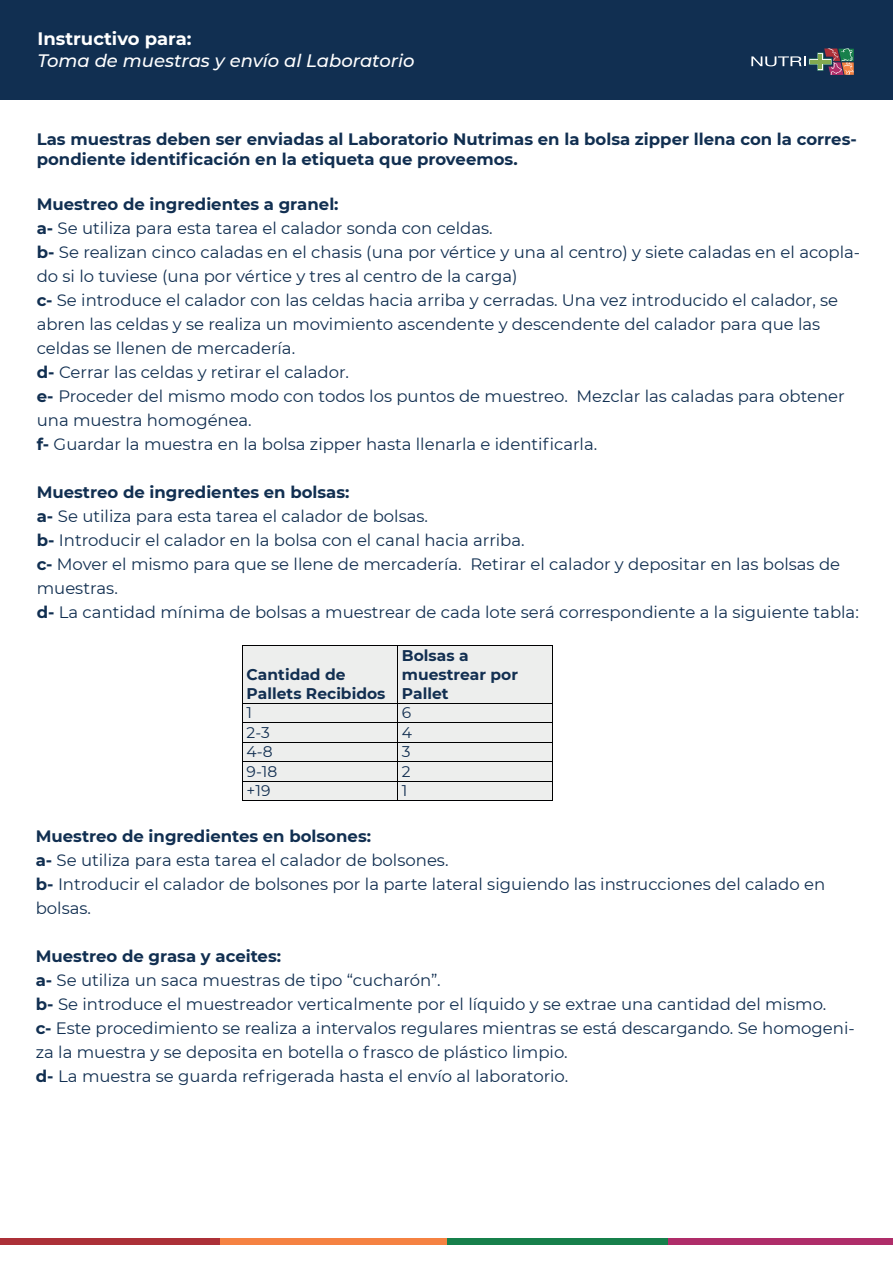
<style>
.page{position:relative;width:893px;height:1263px;background:#fff}
.page>*{position:absolute;margin:0;border:0;box-sizing:border-box;transform-origin:0 0}
.t1{font:italic 500 18px "Montserrat";color:#fff}
.t2{font:700 18px "Montserrat";color:#fff}
.t3{font:16.5px/24px "Montserrat";color:#112f51}
.t4{font:700 16.5px/19.8px "Montserrat";color:#112f51}
.t5{font:700 15.45px/18.9px "Montserrat";color:#122f51}
.t6{font:15.45px "Montserrat";color:#122f51}
.s1{font-weight:700}
</style>
<div class="page">
<div style="left:242px;top:646px;width:155px;height:57px;background:#edeeed"></div>
<div style="left:397px;top:646px;width:155px;height:57px;background:#edeeed"></div>
<hr style="left:242px;top:645px;width:155px;height:1px;background:#000001">
<hr style="left:397px;top:645px;width:155px;height:1px;background:#000001">
<hr style="left:242px;top:646px;width:1px;height:57px;background:#000001">
<hr style="left:397px;top:646px;width:1px;height:57px;background:#000001">
<hr style="left:552px;top:646px;width:1px;height:57px;background:#000001">
<div style="left:242px;top:703px;width:155px;height:19px;background:#edeeed"></div>
<div style="left:397px;top:703px;width:155px;height:19px;background:#edeeed"></div>
<hr style="left:242px;top:703px;width:155px;height:1px;background:#000001">
<hr style="left:397px;top:703px;width:155px;height:1px;background:#000001">
<div style="left:242px;top:723px;width:155px;height:19px;background:#edeeed"></div>
<div style="left:397px;top:723px;width:155px;height:19px;background:#edeeed"></div>
<hr style="left:242px;top:722px;width:155px;height:1px;background:#000001">
<hr style="left:397px;top:722px;width:155px;height:1px;background:#000001">
<div style="left:242px;top:742px;width:155px;height:19px;background:#edeeed"></div>
<div style="left:397px;top:742px;width:155px;height:19px;background:#edeeed"></div>
<hr style="left:242px;top:742px;width:155px;height:1px;background:#000001">
<hr style="left:397px;top:742px;width:155px;height:1px;background:#000001">
<div style="left:242px;top:762px;width:155px;height:19px;background:#edeeed"></div>
<div style="left:397px;top:762px;width:155px;height:19px;background:#edeeed"></div>
<hr style="left:242px;top:761px;width:155px;height:1px;background:#000001">
<hr style="left:397px;top:761px;width:155px;height:1px;background:#000001">
<div style="left:242px;top:781px;width:155px;height:19px;background:#edeeed"></div>
<div style="left:397px;top:781px;width:155px;height:19px;background:#edeeed"></div>
<hr style="left:242px;top:781px;width:155px;height:1px;background:#000001">
<hr style="left:397px;top:781px;width:155px;height:1px;background:#000001">
<svg style="left:242px;top:704px;width:1px;height:96px"></svg>
<hr style="left:242px;top:800px;width:155px;height:1px;background:#000001">
<svg style="left:397px;top:704px;width:1px;height:96px"></svg>
<hr style="left:397px;top:800px;width:155px;height:1px;background:#000001">
<svg style="left:552px;top:703px;width:1px;height:98px"></svg>
<div style="left:0;top:0;width:893px;height:100px;background:#112f51"></div>
<div style="left:0;top:1238px;width:225px;height:7px;background:#ac3038"></div>
<div style="left:444px;top:1238px;width:226px;height:7px;background:#17804b"></div>
<div style="left:669px;top:1238px;width:224px;height:7px;background:#af2d69"></div>
<div style="left:220px;top:1238px;width:226px;height:7px;background:#f58242"></div>
<svg style="left:751px;top:48px;width:103px;height:27px"></svg>
<p class="t2" style="left:38px;top:26px;width:156px">Instructivo para:</p>
<p class="t1" style="left:38px;top:48px;width:379px">Toma de muestras y envío al Laboratorio</p>
<p class="t4" style="left:37px;top:129px;width:822px">Las muestras deben ser enviadas al Laboratorio Nutrimas en la bolsa zipper llena con la corres&shy;pondiente identificación en la etiqueta que proveemos.</p>
<p class="t3" style="left:37px;top:192px;width:825px"><span class="s1">Muestreo de ingredientes a granel:<br>a-</span> Se utiliza para esta tarea el calador sonda con celdas.<br><span class="s1">b-</span> Se realizan cinco caladas en el chasis (una por vértice y una al centro) y siete caladas en el acopla&shy;do si lo tuviese (una por vértice y tres al centro de la carga)<br><span class="s1">c-</span> Se introduce el calador con las celdas hacia arriba y cerradas. Una vez introducido el calador, se abren las celdas y se realiza un movimiento ascendente y descendente del calador para que las celdas se llenen de mercadería.<br><span class="s1">d-</span> Cerrar las celdas y retirar el calador.<br><span class="s1">e-</span> Proceder del mismo modo con todos los puntos de muestreo. Mezclar las caladas para obtener una muestra homogénea.<br><span class="s1">f-</span> Guardar la muestra en la bolsa zipper hasta llenarla e identificarla.</p>
<p class="t3" style="left:37px;top:480px;width:824px"><span class="s1">Muestreo de ingredientes en bolsas:<br>a-</span> Se utiliza para esta tarea el calador de bolsas.<br><span class="s1">b-</span> Introducir el calador en la bolsa con el canal hacia arriba.<br><span class="s1">c-</span> Mover el mismo para que se llene de mercadería. Retirar el calador y depositar en las bolsas de muestras.<br><span class="s1">d-</span> La cantidad mínima de bolsas a muestrear de cada lote será correspondiente a la siguiente tabla:</p>
<p class="t5" style="left:247px;top:664px;width:140px">Cantidad de<br>Pallets Recibidos</p>
<p class="t5" style="left:402px;top:645px;width:118px">Bolsas a muestrear por<br>Pallet</p>
<p class="t6" style="left:247px;top:702px;width:7px">1</p>
<p class="t6" style="left:402px;top:702px;width:11px">6</p>
<p class="t6" style="left:247px;top:722px;width:25px">2-3</p>
<p class="t6" style="left:402px;top:722px;width:12px">4</p>
<p class="t6" style="left:247px;top:741px;width:27px">4-8</p>
<p class="t6" style="left:402px;top:741px;width:10px">3</p>
<p class="t6" style="left:247px;top:761px;width:32px">9-18</p>
<p class="t6" style="left:402px;top:761px;width:10px">2</p>
<p class="t6" style="left:247px;top:780px;width:25px">+19</p>
<p class="t6" style="left:402px;top:780px;width:7px">1</p>
<p class="t3" style="left:36px;top:823px;width:791px"><span class="s1">Muestreo de ingredientes en bolsones:<br>a-</span> Se utiliza para esta tarea el calador de bolsones.<br><span class="s1">b-</span> Introducir el calador de bolsones por la parte lateral siguiendo las instrucciones del calado en bolsas.</p>
<p class="t3" style="left:36px;top:943px;width:820px"><span class="s1">Muestreo de grasa y aceites:<br>a-</span> Se utiliza un saca muestras de tipo “cucharón”.<br><span class="s1">b-</span> Se introduce el muestreador verticalmente por el líquido y se extrae una cantidad del mismo.<br><span class="s1">c-</span> Este procedimiento se realiza a intervalos regulares mientras se está descargando. Se homogeni&shy;za la muestra y se deposita en botella o frasco de plástico limpio.<br><span class="s1">d-</span> La muestra se guarda refrigerada hasta el envío al laboratorio.</p>
</div>
